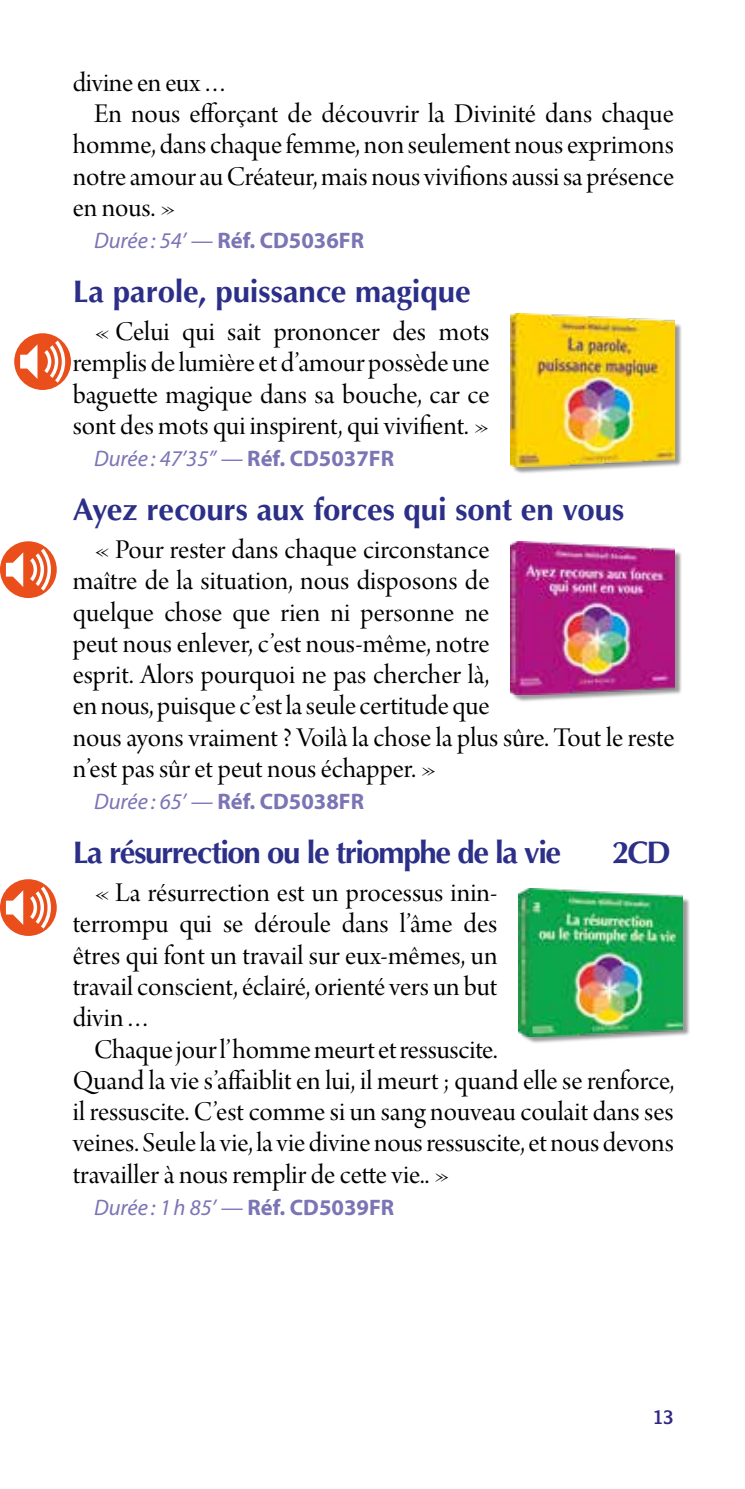
<style>
.page{position:relative;width:745px;height:1489px;background:#fff}
.page>*{position:absolute;margin:0;border:0;box-sizing:border-box;transform-origin:0 0}
.t1{font:700 31.25px "Optima LT Std";letter-spacing:-.015em;color:#2c2f88}
.t2{font:700 31.25px "Optima LT Std";letter-spacing:-.045em;color:#2c2f88}
.t3{font:28.75px/31.2px "Arno Pro Display";color:#000;text-align:justify}
.t4{font:italic 22.5px "Myriad Pro";color:#7b74b5}
.t5{font:700 22.5px "Myriad Pro";color:#7b74b5}
.t6{font:20px "Clearface Gothic LT Std";color:#312783}
.s1{font-weight:400;font-style:italic}
.s2{font-weight:700;font-style:normal}
</style>
<div class="page">
<div style="left:512px;top:316px;width:169px;height:158px;background:#000;opacity:.4"></div>
<img style="left:510px;top:313px;width:163px;height:153px">
<div style="left:14px;top:333px;width:57px;height:57px;background:#e94e1b;border-radius:50%"></div>
<svg style="left:20px;top:344px;width:17px;height:35px"></svg>
<svg style="left:44px;top:340px;width:21px;height:42px"></svg>
<div style="left:512px;top:543px;width:169px;height:159px;background:#000;opacity:.4"></div>
<img style="left:510px;top:541px;width:163px;height:153px">
<div style="left:0;top:541px;width:57px;height:57px;background:#e94e1b;border-radius:50%"></div>
<svg style="left:6px;top:552px;width:17px;height:35px"></svg>
<svg style="left:30px;top:548px;width:21px;height:42px"></svg>
<div style="left:520px;top:889px;width:169px;height:154px;background:#000;opacity:.4"></div>
<img style="left:518px;top:888px;width:163px;height:148px">
<div style="left:0;top:879px;width:57px;height:56px;background:#e94e1b;border-radius:50%"></div>
<svg style="left:6px;top:890px;width:17px;height:34px"></svg>
<svg style="left:30px;top:886px;width:21px;height:42px"></svg>
<p class="t3" style="left:73px;top:68px;width:158px">divine en eux…</p>
<p class="t3" style="left:94px;top:100px;width:581px">En nous efforçant de découvrir la Divinité dans chaque</p>
<p class="t3" style="left:73px;top:131px;width:602px">homme, dans chaque femme, non seulement nous exprimons</p>
<p class="t3" style="left:73px;top:162px;width:602px">notre amour au Créateur, mais nous vivifions aussi sa présence</p>
<p class="t3" style="left:73px;top:193px;width:105px">en nous. »</p>
<p class="t5" style="left:94px;top:225px;width:271px"><span class="s1">Durée : 54’ —</span> Réf. CD5036FR</p>
<p class="t1" style="left:73px;top:273px;width:399px">La parole, puissance magique</p>
<p class="t3" style="left:73px;top:318px;width:418px;text-indent:21px">« Celui qui sait prononcer des mots remplis de lumière et d’amour possède une baguette magique dans sa bouche, car ce sont des mots qui inspirent, qui vivifient. »</p>
<p class="t4" style="left:94px;top:444px;width:301px">Durée : 47’35’’ — <span class="s2">Réf. CD5037FR</span></p>
<p class="t1" style="left:73px;top:491px;width:552px">Ayez recours aux forces qui sont en vous</p>
<p class="t3" style="left:73px;top:535px;width:602px;text-align:left;text-indent:21px">« Pour rester dans chaque circonstance<br>maître de la situation, nous disposons de<br>quelque chose que rien ni personne ne<br>peut nous enlever, c’est nous-même, notre<br>esprit. Alors pourquoi ne pas chercher là,<br>en nous, puisque c’est la seule certitude que<br>nous ayons vraiment ? Voilà la chose la plus sûre. Tout le reste n’est pas sûr et peut nous échapper. »</p>
<p class="t5" style="left:94px;top:786px;width:271px"><span class="s1">Durée : 65’ —</span> Réf. CD5038FR</p>
<p class="t2" style="left:73px;top:834px;width:489px">La résurrection ou le triomphe de la vie</p>
<p class="t1" style="left:611px;top:834px;width:60px">2CD</p>
<p class="t3" style="left:73px;top:878px;width:426px;text-indent:21px">« La résurrection est un processus inin&shy;terrompu qui se déroule dans l’âme des êtres qui font un travail sur eux-mêmes, un travail conscient, éclairé, orienté vers un but divin…</p>
<p class="t3" style="left:73px;top:1035px;width:603px;text-align:left;text-indent:21px">Chaque jour l’homme meurt et ressuscite.<br>Quand la vie s’affaiblit en lui, il meurt ; quand elle se renforce, il ressuscite. C’est comme si un sang nouveau coulait dans ses veines. Seule la vie, la vie divine nous ressuscite, et nous devons travailler à nous remplir de cette vie.. »</p>
<p class="t4" style="left:94px;top:1193px;width:301px">Durée : 1h 85’ — <span class="s2">Réf. CD5039FR</span></p>
<p class="t6" style="left:652px;top:1403px;width:22px">13</p>
</div>
